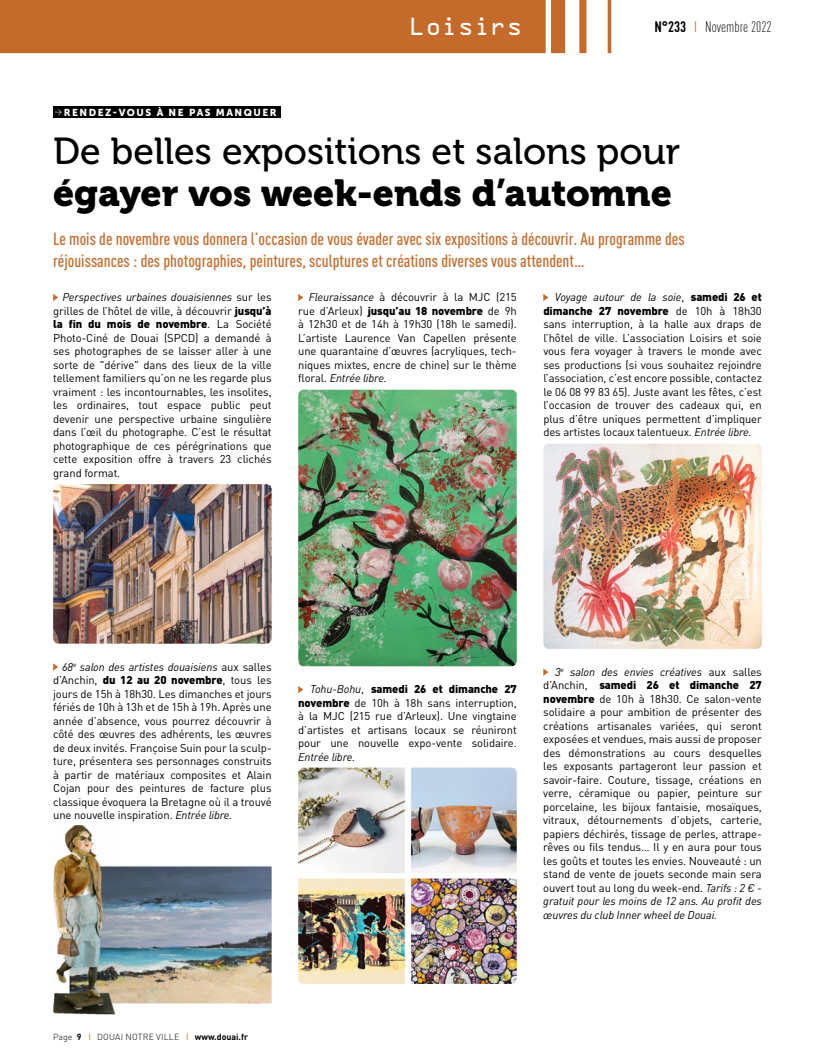
<style>
.page{position:relative;width:815px;height:1063px;background:#fff}
.page>*{position:absolute;margin:0;border:0;box-sizing:border-box;transform-origin:0 0}
.t1{font:37.5px "Museo 500";color:#000}
.t2{font:37.5px "Museo 900";color:#000}
.t3{font:22.5px "OCRA Alternate";color:#fff}
.t4{font:500 condensed 17.5px/21.2px "DIN Pro";color:#c46b2c}
.t5{font:300 condensed 15px "DIN Pro";color:#000}
.t6{font:11.25px/13.5px "DIN Pro";letter-spacing:-.01em;color:#000;text-align:justify}
.t7{font:italic 11.25px "DIN Pro";letter-spacing:-.01em;color:#000}
.t8{font:10px "Museo Sans 900";letter-spacing:.15em;color:#fff}
.t9{font:300 8.75px "DIN Pro";letter-spacing:.02em;color:#000}
.s1{font-weight:700}
.s2{font-weight:400;color:#c46b2c}
.s3{font-style:italic}
.s4{font-weight:900}
.s5{font-weight:400;color:#9c7515}
</style>
<div class="page">
<svg style="left:0;top:0;width:611px;height:53px;background:#c7743a"></svg>
<svg style="left:53px;top:294px;width:5px;height:7px"></svg>
<img style="left:53px;top:484px;width:219px;height:160px">
<svg style="left:53px;top:663px;width:5px;height:8px"></svg>
<img style="left:53px;top:825px;width:219px;height:190px">
<svg style="left:298px;top:294px;width:5px;height:7px"></svg>
<img style="left:298px;top:390px;width:219px;height:276px">
<svg style="left:298px;top:686px;width:5px;height:7px"></svg>
<svg style="left:543px;top:294px;width:5px;height:7px"></svg>
<img style="left:543px;top:444px;width:219px;height:205px">
<svg style="left:543px;top:669px;width:5px;height:7px"></svg>
<div style="left:53px;top:106px;width:227px;height:11px;background:#000"></div>
<svg style="left:55px;top:109px;width:7px;height:6px"></svg>
<img style="left:298px;top:768px;width:219px;height:216px">
<p class="t8" style="left:64px;top:106px;width:214px">RENDEZ-VOUS À NE PAS MANQUER</p>
<h2 class="t3" style="left:409px;top:17px;width:115px">Loisirs</h2>
<h3 class="t5" style="left:654px;top:16px;width:119px"><span class="s1">N°233</span> <span class="s2">I</span> Novembre 2022</h3>
<h1 class="t1" style="left:53px;top:130px;width:629px">De belles expositions et salons pour</h1>
<h1 class="t2" style="left:53px;top:172px;width:620px">égayer vos week-ends d’automne</h1>
<h3 class="t4" style="left:53px;top:227px;width:633px">Le mois de novembre vous donnera l’occasion de vous évader avec six expositions à découvrir. Au programme des réjouissances : des photographies, peintures, sculptures et créations diverses vous attendent…</h3>
<p class="t6" style="left:53px;top:289px;width:220px;text-indent:9px"><span class="s3">Perspectives urbaines douaisiennes</span> sur les grilles de l’hôtel de ville, à découvrir <span class="s4">jusqu’à la fin du mois de novembre</span>. La Société Photo-Ciné de Douai (SPCD) a demandé à ses photographes de se laisser aller à une sorte de "dérive" dans des lieux de la ville tellement familiers qu’on ne les regarde plus vraiment : les incontournables, les insolites, les ordinaires, tout espace public peut devenir une perspective urbaine singulière dans l’œil du photographe. C’est le résultat photographique de ces pérégrinations que cette exposition offre à travers 23 clichés grand format.</p>
<p class="t6" style="left:298px;top:289px;width:220px;text-indent:11px"><span class="s3">Fleuraissance</span> à découvrir à la MJC (215 rue d’Arleux) <span class="s4">jusqu’au 18 novembre</span> de 9h à 12h30 et de 14h à 19h30 (18h le samedi).<br>L’artiste Laurence Van Capellen présente une quarantaine d’œuvres (acryliques, tech&shy;niques mixtes, encre de chine) sur le thème floral. <span class="s3">Entrée libre.</span></p>
<p class="t6" style="left:543px;top:289px;width:220px;text-indent:12px"><span class="s3">Voyage autour de la soie</span>, <span class="s4">samedi 26 et dimanche 27 novembre</span> de 10h à 18h30 sans interruption, à la halle aux draps de l’hôtel de ville. L’association Loisirs et soie vous fera voyager à travers le monde avec ses productions (si vous souhaitez rejoindre l’association, c’est encore possible, contactez le 06 08 99 83 65). Juste avant les fêtes, c’est l’occasion de trouver des cadeaux qui, en plus d’être uniques permettent d’impliquer des artistes locaux talentueux. <span class="s3">Entrée libre.</span></p>
<p class="t6" style="left:53px;top:659px;width:220px;text-indent:9px"><span class="s3">68</span><sup>e</sup> <span class="s3">salon des artistes douaisiens</span> aux salles d’Anchin, <span class="s4">du 12 au 20 novembre</span>, tous les jours de 15h à 18h30. Les dimanches et jours fériés de 10h à 13h et de 15h à 19h. Après une année d’absence, vous pourrez découvrir à côté des œuvres des adhérents, les œuvres de deux invités. Françoise Suin pour la sculp&shy;ture, présentera ses personnages construits à partir de matériaux composites et Alain Cojan pour des peintures de facture plus classique évoquera la Bretagne où il a trouvé une nouvelle inspiration. <span class="s3">Entrée libre.</span></p>
<p class="t6" style="left:298px;top:681px;width:220px;text-indent:12px"><span class="s3">Tohu-Bohu</span>, <span class="s4">samedi 26 et dimanche 27 novembre</span> de 10h à 18h sans interruption, à la MJC (215 rue d’Arleux). Une vingtaine d’artistes et artisans locaux se réuniront pour une nouvelle expo-vente solidaire.</p>
<p class="t7" style="left:298px;top:748px;width:59px">Entrée libre.</p>
<p class="t6" style="left:543px;top:664px;width:220px;text-indent:12px"><span class="s3">3</span><sup>e</sup> <span class="s3">salon des envies créatives</span> aux salles d’Anchin, <span class="s4">samedi 26 et dimanche 27 novembre</span> de 10h à 18h30. Ce salon-vente solidaire a pour ambition de présenter des créations artisanales variées, qui seront exposées et vendues, mais aussi de proposer des démonstrations au cours desquelles les exposants partageront leur passion et savoir-faire. Couture, tissage, créations en verre, céramique ou papier, peinture sur porcelaine, les bijoux fantaisie, mosaïques, vitraux, détournements d’objets, carterie, papiers déchirés, tissage de perles, attrape&shy;rêves ou fils tendus… Il y en aura pour tous les goûts et toutes les envies. Nouveauté : un stand de vente de jouets seconde main sera ouvert tout au long du week-end. <span class="s3">Tarifs : 2 € - gratuit pour les moins de 12 ans. Au profit des œuvres du club Inner wheel de Douai.</span></p>
<p class="t9" style="left:53px;top:1030px;width:196px">Page <span class="s1">9</span> <span class="s5">I</span> DOUAI NOTRE VILLE <span class="s2">I</span> <span class="s1">www.douai.fr</span></p>
</div>
